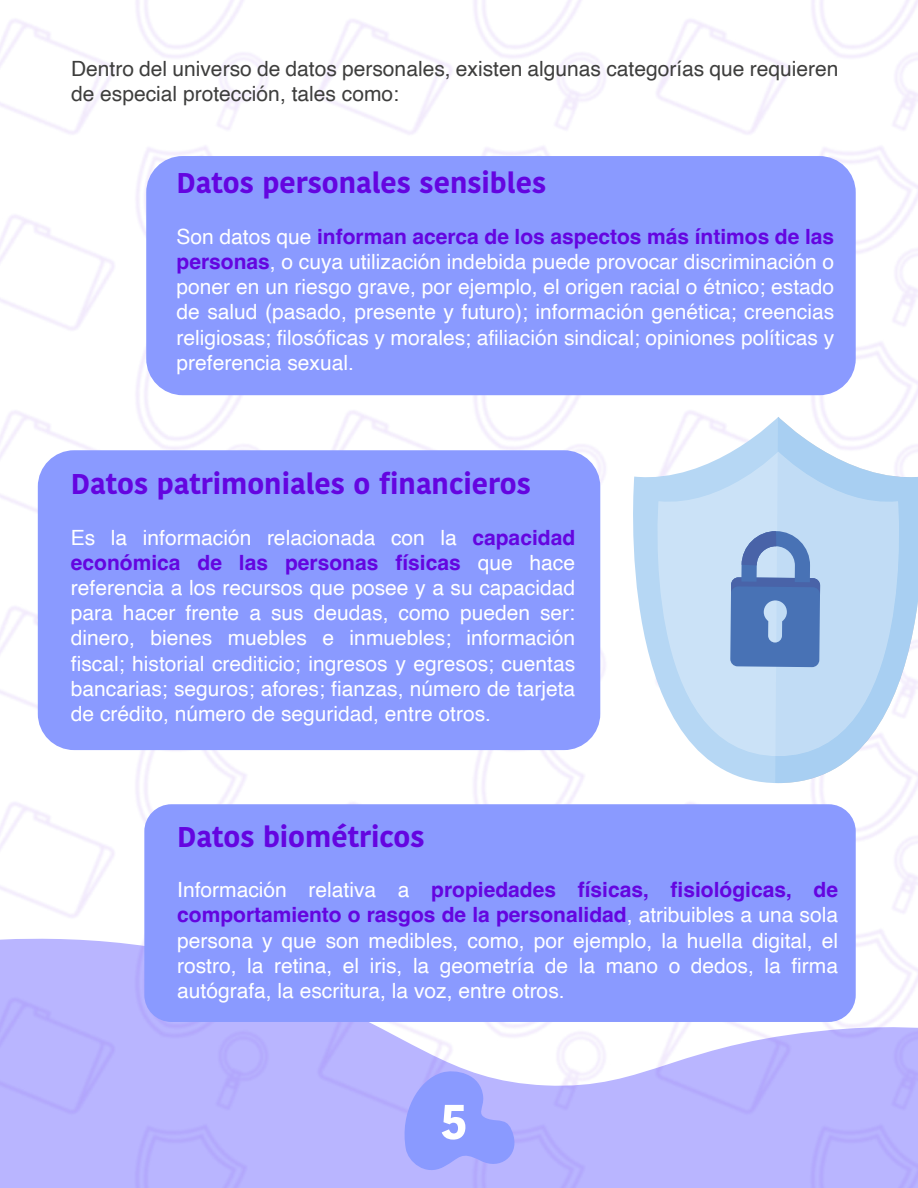
<style>
.page{position:relative;width:918px;height:1188px;background:#fff}
.page>*{position:absolute;margin:0;border:0;box-sizing:border-box;transform-origin:0 0}
.t1{font:700 51px "Kohinoor Telugu";color:#fff}
.t2{font:700 28.5px "Kohinoor Telugu";color:#6405e0}
.t3{font:21px/25.2px "Helvetica";color:#fff;text-align:justify}
.t4{font:21px/25.2px "Helvetica";color:#3e3e3d}
.s1{font-weight:700;color:#6405e0}
</style>
<div class="page">
<div style="left:146px;top:156px;width:710px;height:239px;background:#8a9aff;border-radius:36px"></div>
<div style="left:38px;top:450px;width:562px;height:300px;background:#8a9aff;border-radius:36px"></div>
<div style="left:144px;top:804px;width:712px;height:218px;background:#8a9aff;border-radius:27px"></div>
<svg style="left:633px;top:417px;width:142px;height:366px"></svg>
<svg style="left:658px;top:452px;width:117px;height:304px;fill:#cbe2f7"></svg>
<svg style="left:775px;top:417px;width:143px;height:366px;fill:#c1dcf5"></svg>
<svg style="left:730px;top:524px;width:90px;height:143px"></svg>
<svg style="left:399px;top:1069px;width:120px;height:108px"></svg>
<p class="t4" style="left:71px;top:56px;width:769px">Dentro del universo de datos personales, existen algunas categorías que requieren de especial protección, tales como:</p>
<h2 class="t2" style="left:177px;top:167px;width:371px">Datos personales sensibles</h2>
<p class="t3" style="left:177px;top:225px;width:659px">Son datos que <span class="s1">informan acerca de los aspectos más íntimos de las personas</span>, o cuya utilización indebida puede provocar discriminación o poner en un riesgo grave, por ejemplo, el origen racial o étnico; estado de salud (pasado, presente y futuro); información genética; creencias religiosas; filosóficas y morales; afiliación sindical; opiniones políticas y preferencia sexual.</p>
<h2 class="t2" style="left:71px;top:468px;width:462px">Datos patrimoniales o financieros</h2>
<p class="t3" style="left:71px;top:525px;width:506px">Es la información relacionada con la <span class="s1">capacidad económica de las personas físicas</span> que hace referencia a los recursos que posee y a su capacidad para hacer frente a sus deudas, como pueden ser: dinero, bienes muebles e inmuebles; información fiscal; historial crediticio; ingresos y egresos; cuentas bancarias; seguros; afores; fianzas, número de tarjeta de crédito, número de seguridad, entre otros.</p>
<h2 class="t2" style="left:177px;top:820px;width:249px">Datos biométricos</h2>
<p class="t3" style="left:177px;top:878px;width:662px">Información relativa a <span class="s1">propiedades físicas, fisiológicas, de comportamiento o rasgos de la personalidad</span>, atribuibles a una sola persona y que son medibles, como, por ejemplo, la huella digital, el rostro, la retina, el iris, la geometría de la mano o dedos, la firma autógrafa, la escritura, la voz, entre otros.</p>
<h1 class="t1" style="left:440px;top:1092px;width:29px">5</h1>
</div>
